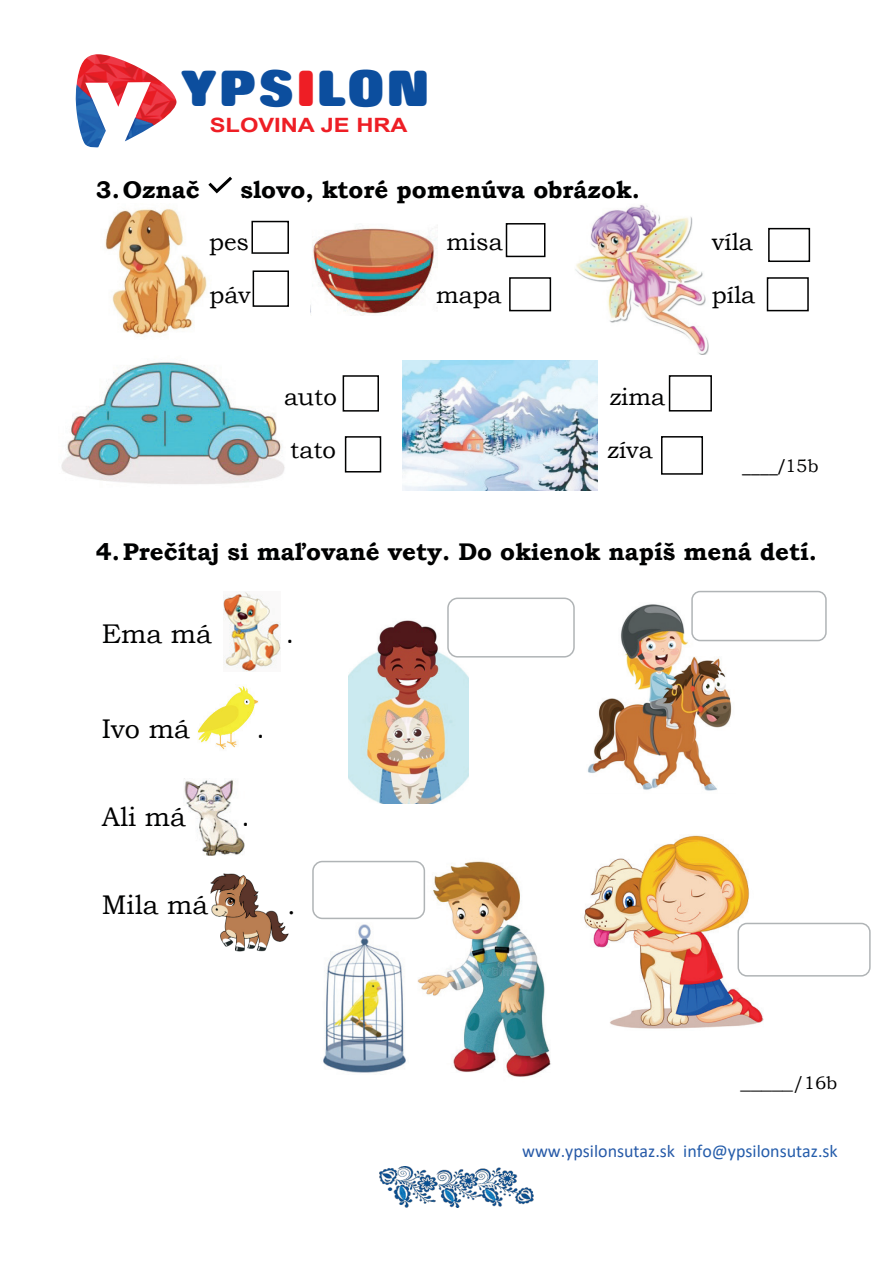
<style>
.page{position:relative;width:893px;height:1263px;background:#fff}
.page>*{position:absolute;margin:0;border:0;box-sizing:border-box;transform-origin:0 0}
.t1{font:44.55px "OPTI Rolling Extra Bold No One";letter-spacing:.05em;color:#0c4e9e;scale:1.05 1}
.t2{font:27px "Bookman Old Style";color:#000101}
.t3{font:700 24.15px "Bookman Old Style";letter-spacing:-.005em;color:#000101}
.t4{font:24.15px "Bookman Old Style";letter-spacing:-.005em;color:#000101}
.t5{font:700 20.85px "Bookman Old Style";color:#000101}
.t6{font:700 20.85px "Calibri";color:#000101}
.t7{font:700 19.65px "Arial";color:#ee1e25;scale:1.2 1}
.t8{font:18px "Calibri";color:#255dab}
.t9{font:18px "Calibri";color:#000101}
.s1{color:#ee1e25}
.s2{font-family:"Bookman Old Style"}
.s3{font-weight:400;font-size:18px}
.s4{color:#275aa8}
</style>
<div class="page">
<img style="left:380px;top:1167px;width:154px;height:40px">
<img style="left:105px;top:208px;width:102px;height:129px">
<div style="left:251px;top:221px;width:38px;height:33px;border:2px solid #000101"></div>
<div style="left:253px;top:270px;width:36px;height:37px;border:2px solid #000101"></div>
<img style="left:312px;top:228px;width:125px;height:88px">
<div style="left:506px;top:223px;width:39px;height:34px;border:2px solid #000101"></div>
<div style="left:509px;top:277px;width:42px;height:34px;border:2px solid #000101"></div>
<div style="left:768px;top:228px;width:42px;height:34px;border:2px solid #000101"></div>
<div style="left:767px;top:277px;width:42px;height:34px;border:2px solid #000101"></div>
<div style="left:343px;top:375px;width:36px;height:37px;border:2px solid #000101"></div>
<div style="left:345px;top:436px;width:36px;height:36px;border:2px solid #000101"></div>
<div style="left:669px;top:375px;width:43px;height:36px;border:2px solid #000101"></div>
<img style="left:575px;top:204px;width:133px;height:150px">
<div style="left:661px;top:436px;width:42px;height:39px;border:2px solid #000101"></div>
<img style="left:587px;top:604px;width:149px;height:187px">
<img style="left:584px;top:835px;width:187px;height:194px">
<img style="left:223px;top:592px;width:58px;height:79px">
<img style="left:198px;top:686px;width:60px;height:64px">
<img style="left:184px;top:778px;width:60px;height:78px">
<img style="left:210px;top:873px;width:79px;height:79px">
<img style="left:348px;top:620px;width:120px;height:183px">
<img style="left:61px;top:362px;width:224px;height:122px">
<img style="left:403px;top:361px;width:194px;height:129px">
<svg style="left:208px;top:177px;width:24px;height:16px"></svg>
<img style="left:409px;top:860px;width:142px;height:217px">
<div style="left:448px;top:598px;width:126px;height:59px;background:#fff;border-radius:10px"></div>
<div style="left:447px;top:597px;width:128px;height:60px;border:2px solid #b0b4b6;border-radius:10px"></div>
<div style="left:692px;top:591px;width:134px;height:49px;background:#fff;border-radius:8px"></div>
<div style="left:691px;top:591px;width:136px;height:50px;border:2px solid #b0b4b6;border-radius:8px"></div>
<div style="left:313px;top:861px;width:111px;height:57px;background:#fff;border-radius:9px"></div>
<div style="left:312px;top:861px;width:113px;height:58px;border:2px solid #b0b4b6;border-radius:9px"></div>
<div style="left:738px;top:923px;width:132px;height:53px;background:#fff;border-radius:9px"></div>
<div style="left:737px;top:923px;width:134px;height:53px;border:2px solid #b0b4b6;border-radius:9px"></div>
<img style="left:323px;top:924px;width:83px;height:149px">
<img style="left:75px;top:54px;width:102px;height:94px">
<h1 class="t1" style="left:180px;top:54px;width:238px">YPS<span class="s1">I</span>LON</h1>
<p class="t7" style="left:210px;top:111px;width:166px">SLOVINA JE HRA</p>
<p class="t3" style="left:96px;top:172px;width:105px">3.Označ</p>
<p class="t3" style="left:241px;top:172px;width:401px">slovo, ktoré pomenúva obrázok.</p>
<p class="t4" style="left:209px;top:226px;width:41px">pes</p>
<p class="t4" style="left:446px;top:226px;width:58px">misa</p>
<p class="t4" style="left:712px;top:226px;width:42px">víla</p>
<p class="t4" style="left:209px;top:279px;width:43px">páv</p>
<p class="t4" style="left:436px;top:279px;width:67px">mapa</p>
<p class="t4" style="left:712px;top:279px;width:45px">píla</p>
<p class="t4" style="left:284px;top:381px;width:54px">auto</p>
<p class="t4" style="left:610px;top:381px;width:57px">zima</p>
<p class="t4" style="left:290px;top:434px;width:47px">tato</p>
<p class="t4" style="left:607px;top:434px;width:47px">zíva</p>
<p class="t9" style="left:742px;top:453px;width:78px">____/<span class="s2">15b</span></p>
<p class="t3" style="left:96px;top:534px;width:722px">4.Prečítaj si maľované vety. Do okienok napíš mená detí.</p>
<p class="t2" style="left:102px;top:616px;width:112px">Ema má</p>
<p class="t2" style="left:102px;top:711px;width:90px">Ivo má</p>
<p class="t2" style="left:102px;top:799px;width:86px">Ali má</p>
<p class="t2" style="left:102px;top:887px;width:108px">Mila má</p>
<p class="t6" style="left:287px;top:622px;width:7px">.</p>
<p class="t6" style="left:258px;top:716px;width:7px">.</p>
<p class="t6" style="left:243px;top:804px;width:7px">.</p>
<p class="t2" style="left:287px;top:887px;width:10px">.</p>
<p class="t5" style="left:740px;top:1067px;width:98px">_____<span class="s3">/16b</span></p>
<p class="t8" style="left:522px;top:1138px;width:317px"><span class="s4">www.ypsilonsutaz.sk</span> info@ypsilonsutaz.sk</p>
</div>
